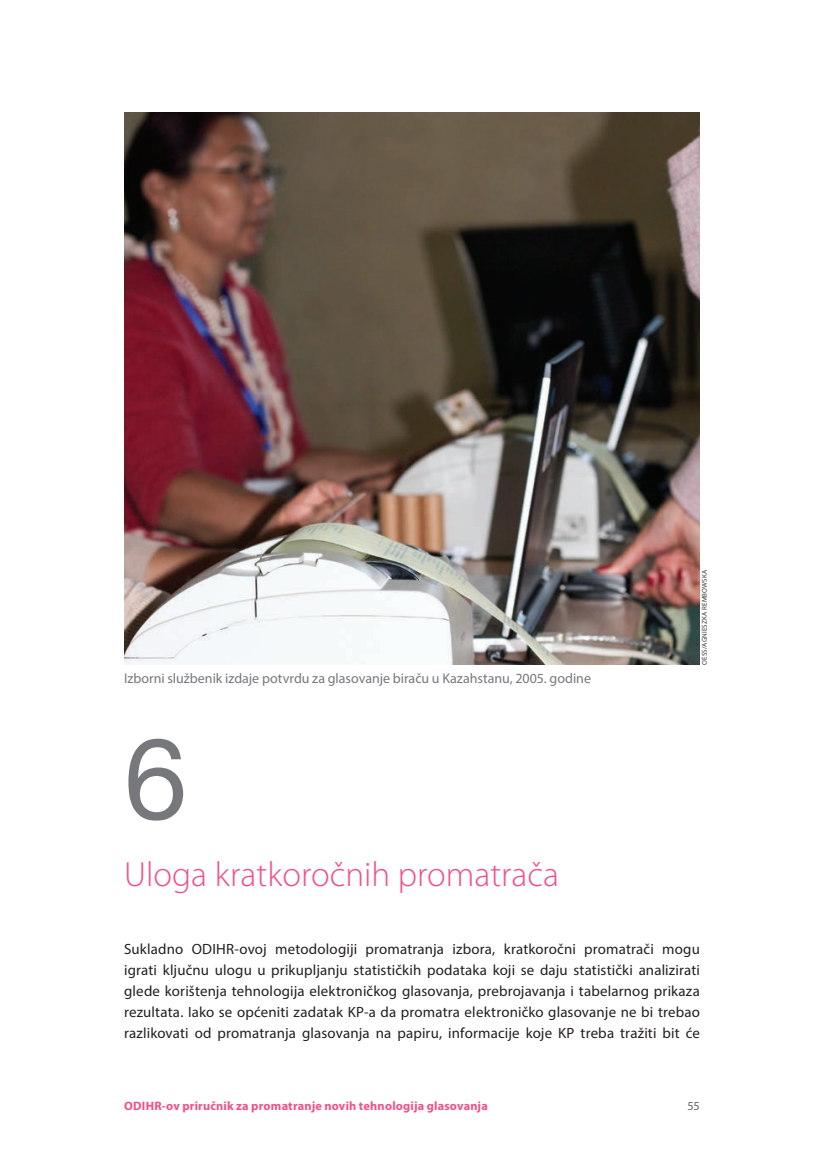
<style>
.page{position:relative;width:824px;height:1171px;background:#fff}
.page>*{position:absolute;margin:0;border:0;box-sizing:border-box;transform-origin:0 0}
.t1{font:113.75px "Helvetica Neue";color:#76787b}
.t2{font:300 35px "Myriad Pro";color:#f05089}
.t3{font:14.88px/21px "Myriad Pro";letter-spacing:.01em;color:#231f20;text-align:justify}
.t4{font:14px "Myriad Pro";color:#76787b}
.t5{font:700 12.25px "Myriad Pro";letter-spacing:.015em;color:#f05089}
.t6{font:12.25px "Myriad Pro";color:#636366}
.t7{font:7px "Myriad Pro";letter-spacing:.02em;color:#3e3e3f}
</style>
<div class="page">
<img style="left:124px;top:112px;width:575px;height:553px">
<p class="t4" style="left:124px;top:669px;width:468px">Izborni službenik izdaje potvrdu za glasovanje biraču u Kazahstanu, 2005. godine</p>
<h1 class="t1" style="left:124px;top:711px;width:65px">6</h1>
<h2 class="t2" style="left:124px;top:853px;width:436px">Uloga kratkoročnih promatrača</h2>
<p class="t7" style="left:700px;top:665px;width:97px;rotate:-90deg">OESS/AGNIESZKA REMBOWSKA</p>
<p class="t3" style="left:124px;top:938px;width:577px">Sukladno ODIHR-ovoj metodologiji promatranja izbora, kratkoročni promatrači mogu igrati ključnu ulogu u prikupljanju statističkih podataka koji se daju statistički analizirati glede korištenja tehnologija elektroničkog glasovanja, prebrojavanja i tabelarnog prikaza rezultata. Iako se općeniti zadatak KP-a da promatra elektroničko glasovanje ne bi trebao razlikovati od promatranja glasovanja na papiru, informacije koje KP treba tražiti bit će</p>
<p class="t5" style="left:124px;top:1098px;width:365px">ODIHR-ov priručnik za promatranje novih tehnologija glasovanja</p>
<p class="t6" style="left:687px;top:1098px;width:14px">55</p>
</div>
